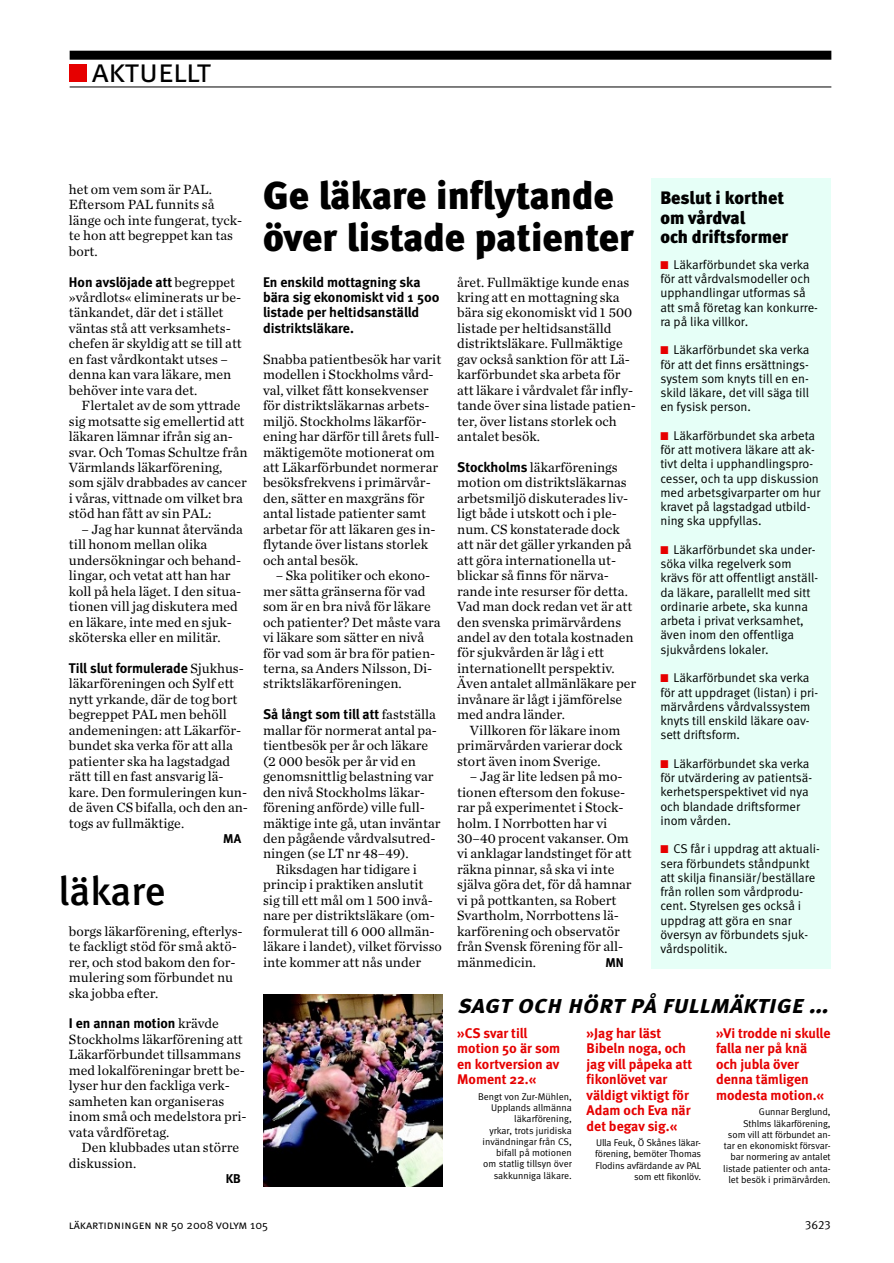
<style>
.page{position:relative;width:894px;height:1263px;background:#fff}
.page>*{position:absolute;margin:0;border:0;box-sizing:border-box;transform-origin:0 0}
.t1{font:40.5px "Meta LT Medium";color:#000}
.t2{font:39px/42px "Meta LT Black";color:#000}
.t3{font:33px "Meta LT Normal Small Caps";letter-spacing:-.015em;color:#000}
.t4{font:italic 25.5px "Meta LT Bold Small Caps";color:#000}
.t5{font:18px/19.5px "Meta LT Black";color:#000}
.t6{font:13.95px/15.5px "Chronicle LT Text";color:#000}
.t7{font:13.95px/15.5px "Meta LT Bold";color:#e60000}
.t8{font:13.95px/15.5px "Meta LT Bold";color:#000}
.t9{font:12.75px/14.2px "Meta LT Normal";color:#000}
.t10{font:12.75px "Meta LT Bold";color:#000}
.t11{font:12px "Meta LT Normal Small Caps";color:#000}
.t12{font:12px "Meta LT Normal Utilities";color:#000}
.t13{font:9.75px/11.2px "Meta LT Normal";letter-spacing:-.005em;color:#000;text-align:right}
.s1{font-family:"Chronicle LT Text"}
.s2{font-family:"Meta LT Bold"}
.s3{color:#e60000}
</style>
<div class="page">
<div style="left:70px;top:51px;width:761px;height:9px;background:#000"></div>
<hr style="left:70px;top:87px;width:761px;height:1px;background:#000">
<div style="left:70px;top:64px;width:17px;height:18px;background:#e60000"></div>
<div style="left:651px;top:178px;width:179px;height:790px;background:#e6fff7"></div>
<img style="left:263px;top:994px;width:179px;height:192px">
<h3 class="t3" style="left:92px;top:52px;width:121px">aktuellt</h3>
<p class="t6" style="left:69px;top:182px;width:175px">het om vem som är PAL.<br>Eftersom PAL funnits så länge och inte fungerat, tyck&shy;te hon att begreppet kan tas bort.</p>
<p class="t8" style="left:69px;top:275px;width:168px">Hon avslöjade att <span class="s1">begreppet</span></p>
<p class="t6" style="left:69px;top:291px;width:174px">»vårdlots« eliminerats ur be&shy;tänkandet, där det i stället väntas stå att verksamhets&shy;chefen är skyldig att se till att en fast vårdkontakt utses – denna kan vara läkare, men behöver inte vara det.</p>
<p class="t6" style="left:69px;top:399px;width:180px;text-indent:13px">Flertalet av de som yttrade sig motsatte sig emellertid att läkaren lämnar ifrån sig an&shy;svar. Och Tomas Schultze från<br>Värmlands läkarförening, som själv drabbades av cancer i våras, vittnade om vilket bra stöd han fått av sin PAL:</p>
<p class="t6" style="left:69px;top:522px;width:175px;text-indent:13px">– Jag har kunnat återvända till honom mellan olika undersökningar och behand&shy;lingar, och vetat att han har koll på hela läget. I den situa&shy;tionen vill jag diskutera med en läkare, inte med en sjuk&shy;sköterska eller en militär.</p>
<p class="t8" style="left:69px;top:661px;width:176px">Till slut formulerade <span class="s1">Sjukhus-</span></p>
<p class="t6" style="left:69px;top:677px;width:180px">läkarföreningen och Sylf ett nytt yrkande, där de tog bort begreppet PAL men behöll andemeningen: att Läkarför&shy;bundet ska verka för att alla patienter ska ha lagstadgad rätt till en fast ansvarig lä&shy;kare. Den formuleringen kun&shy;de även CS bifalla, och den an&shy;togs av fullmäktige.</p>
<p class="t10" style="left:223px;top:833px;width:19px">MA</p>
<h1 class="t1" style="left:58px;top:875px;width:109px">läkare</h1>
<p class="t6" style="left:69px;top:924px;width:175px">borgs läkarförening, efterlys&shy;te fackligt stöd för små aktö&shy;rer, och stod bakom den for&shy;mulering som förbundet nu ska jobba efter.</p>
<p class="t8" style="left:69px;top:1016px;width:151px">I en annan motion <span class="s1">krävde</span></p>
<p class="t6" style="left:69px;top:1032px;width:179px">Stockholms läkarförening att<br>Läkarförbundet tillsammans med lokalföreningar brett be&shy;lyser hur den fackliga verk&shy;samheten kan organiseras inom små och medelstora pri&shy;vata vårdföretag.</p>
<p class="t6" style="left:69px;top:1140px;width:172px;text-indent:13px">Den klubbades utan större diskussion.</p>
<p class="t10" style="left:226px;top:1173px;width:17px">KB</p>
<h2 class="t2" style="left:263px;top:178px;width:372px">Ge läkare inflytande över listade patienter</h2>
<p class="t8" style="left:263px;top:275px;width:178px">En enskild mottagning ska bära sig ekonomiskt vid 1 500 listade per heltidsanställd distriktsläkare.</p>
<p class="t6" style="left:263px;top:352px;width:180px">Snabba patientbesök har varit modellen i Stockholms vård&shy;val, vilket fått konsekvenser för distriktsläkarnas arbets&shy;miljö. Stockholms läkarför&shy;ening har därför till årets full&shy;mäktigemöte motionerat om att Läkarförbundet normerar besöksfrekvens i primärvår&shy;den, sätter en maxgräns för antal listade patienter samt arbetar för att läkaren ges in&shy;flytande över listans storlek och antal besök.</p>
<p class="t6" style="left:263px;top:569px;width:179px;text-indent:13px">– Ska politiker och ekono&shy;mer sätta gränserna för vad som är en bra nivå för läkare och patienter? Det måste vara vi läkare som sätter en nivå för vad som är bra för patien&shy;terna, sa Anders Nilsson, Di&shy;striktsläkarföreningen.</p>
<p class="t8" style="left:263px;top:707px;width:174px">Så långt som till att <span class="s1">fastställa</span></p>
<p class="t6" style="left:263px;top:723px;width:175px">mallar för normerat antal pa-</p>
<p class="t6" style="left:263px;top:739px;width:167px">tientbesök per år och läkare</p>
<p class="t6" style="left:263px;top:754px;width:154px">(2 000 besök per år vid en</p>
<p class="t6" style="left:263px;top:770px;width:172px">genomsnittlig belastning var</p>
<p class="t6" style="left:263px;top:785px;width:163px">den nivå Stockholms läkar-</p>
<p class="t6" style="left:263px;top:800px;width:163px">förening anförde) ville full-</p>
<p class="t6" style="left:263px;top:816px;width:179px">mäktige inte gå, utan inväntar</p>
<p class="t6" style="left:263px;top:831px;width:174px">den pågående vårdvalsutred-</p>
<p class="t6" style="left:263px;top:847px;width:147px">ningen (se LT nr 48–49).</p>
<p class="t6" style="left:276px;top:862px;width:142px">Riksdagen har tidigare i</p>
<p class="t6" style="left:263px;top:878px;width:162px">princip i praktiken anslutit</p>
<p class="t6" style="left:263px;top:893px;width:171px">sig till ett mål om 1 500 invå-</p>
<p class="t6" style="left:263px;top:909px;width:173px">nare per distriktsläkare (om-</p>
<p class="t6" style="left:263px;top:924px;width:173px">formulerat till 6 000 allmän-</p>
<p class="t6" style="left:263px;top:940px;width:180px">läkare i landet), vilket förvisso</p>
<p class="t6" style="left:263px;top:955px;width:160px">inte kommer att nås under</p>
<p class="t6" style="left:457px;top:275px;width:180px">året. Fullmäktige kunde enas kring att en mottagning ska bära sig ekonomiskt vid 1 500 listade per heltidsanställd distriktsläkare. Fullmäktige gav också sanktion för att Lä&shy;karförbundet ska arbeta för att läkare i vårdvalet får infly&shy;tande över sina listade patien&shy;ter, över listans storlek och antalet besök.</p>
<p class="t6" style="left:457px;top:461px;width:180px"><span class="s2">Stockholms</span> läkarförenings motion om distriktsläkarnas arbetsmiljö diskuterades liv&shy;ligt både i utskott och i ple&shy;num. CS konstaterade dock att när det gäller yrkanden på att göra internationella ut&shy;blickar så finns för närva&shy;rande inte resurser för detta.<br>Vad man dock redan vet är att den svenska primärvårdens andel av den totala kostnaden för sjukvården är låg i ett internationellt perspektiv.<br>Även antalet allmänläkare per invånare är lågt i jämförelse med andra länder.</p>
<p class="t6" style="left:457px;top:723px;width:167px;text-indent:13px">Villkoren för läkare inom primärvården varierar dock stort även inom Sverige.</p>
<p class="t6" style="left:457px;top:770px;width:176px;text-indent:13px">– Jag är lite ledsen på mo&shy;tionen eftersom den fokuse&shy;rar på experimentet i Stock&shy;holm. I Norrbotten har vi<br>30–40 procent vakanser. Om vi anklagar landstinget för att räkna pinnar, så ska vi inte själva göra det, för då hamnar vi på pottkanten, sa Robert<br>Svartholm, Norrbottens lä&shy;karförening och observatör från Svensk förening för all&shy;mänmedicin.</p>
<p class="t10" style="left:605px;top:957px;width:20px">MN</p>
<p class="t5" style="left:660px;top:190px;width:129px">Beslut i korthet om vårdval<br>och driftsformer</p>
<p class="t9" style="left:660px;top:258px;width:159px"><span class="s3">■</span> Läkarförbundet ska verka för att vårdvalsmodeller och upphandlingar utformas så att små företag kan konkurre&shy;ra på lika villkor.</p>
<p class="t9" style="left:660px;top:344px;width:151px;text-align:justify"><span class="s3">■</span> Läkarförbundet ska verka för att det finns ersättnings&shy;system som knyts till en en&shy;skild läkare, det vill säga till en fysisk person.</p>
<p class="t9" style="left:660px;top:429px;width:162px"><span class="s3">■</span> Läkarförbundet ska arbeta för att motivera läkare att ak&shy;tivt delta i upphandlingspro&shy;cesser, och ta upp diskussion med arbetsgivarparter om hur kravet på lagstadgad utbild&shy;ning ska uppfyllas.</p>
<p class="t9" style="left:660px;top:543px;width:159px"><span class="s3">■</span> Läkarförbundet ska under&shy;söka vilka regelverk som krävs för att offentligt anställ&shy;da läkare, parallellt med sitt ordinarie arbete, ska kunna arbeta i privat verksamhet, även inom den offentliga sjukvårdens lokaler.</p>
<p class="t9" style="left:660px;top:671px;width:159px"><span class="s3">■</span> Läkarförbundet ska verka för att uppdraget (listan) i pri&shy;märvårdens vårdvalssystem knyts till enskild läkare oav&shy;sett driftsform.</p>
<p class="t9" style="left:660px;top:757px;width:153px"><span class="s3">■</span> Läkarförbundet ska verka för utvärdering av patientsä&shy;kerhetsperspektivet vid nya och blandade driftsformer inom vården.</p>
<p class="t9" style="left:660px;top:842px;width:161px"><span class="s3">■</span> CS får i uppdrag att aktuali&shy;sera förbundets ståndpunkt att skilja finansiär/beställare från rollen som vårdprodu&shy;cent. Styrelsen ges också i uppdrag att göra en snar översyn av förbundets sjuk&shy;vårdspolitik.</p>
<h3 class="t4" style="left:457px;top:989px;width:375px">sagt och hört på fullmäktige …</h3>
<p class="t7" style="left:457px;top:1026px;width:104px">»CS svar till motion 50 är som en kortversion av<br>Moment 22.«</p>
<p class="t13" style="left:478px;top:1091px;width:95px">Bengt von Zur-Mühlen,<br>Upplands allmänna läkarförening,<br>yrkar, trots juridiska invändningar från CS, bifall på motionen<br>om statlig tillsyn över sakkunniga läkare.</p>
<p class="t7" style="left:586px;top:1026px;width:107px">»Jag har läst<br>Bibeln noga, och jag vill påpeka att fikonlövet var väldigt viktigt för<br>Adam och Eva när det begav sig.«</p>
<p class="t13" style="left:595px;top:1137px;width:107px">Ulla Feuk, Ö Skånes läkar&shy;förening, bemöter Thomas<br>Flodins avfärdande av PAL som ett fikonlöv.</p>
<p class="t7" style="left:715px;top:1026px;width:116px">»Vi trodde ni skulle falla ner på knä och jubla över denna tämligen modesta motion.«</p>
<p class="t13" style="left:723px;top:1106px;width:109px">Gunnar Berglund,<br>Sthlms läkarförening, som vill att förbundet an&shy;tar en ekonomiskt försvar&shy;bar normering av antalet listade patienter och anta&shy;let besök i primärvården.</p>
<p class="t11" style="left:69px;top:1218px;width:201px">läkartidningen nr 50 2008 volym 105</p>
<p class="t12" style="left:805px;top:1218px;width:27px">3623</p>
</div>
